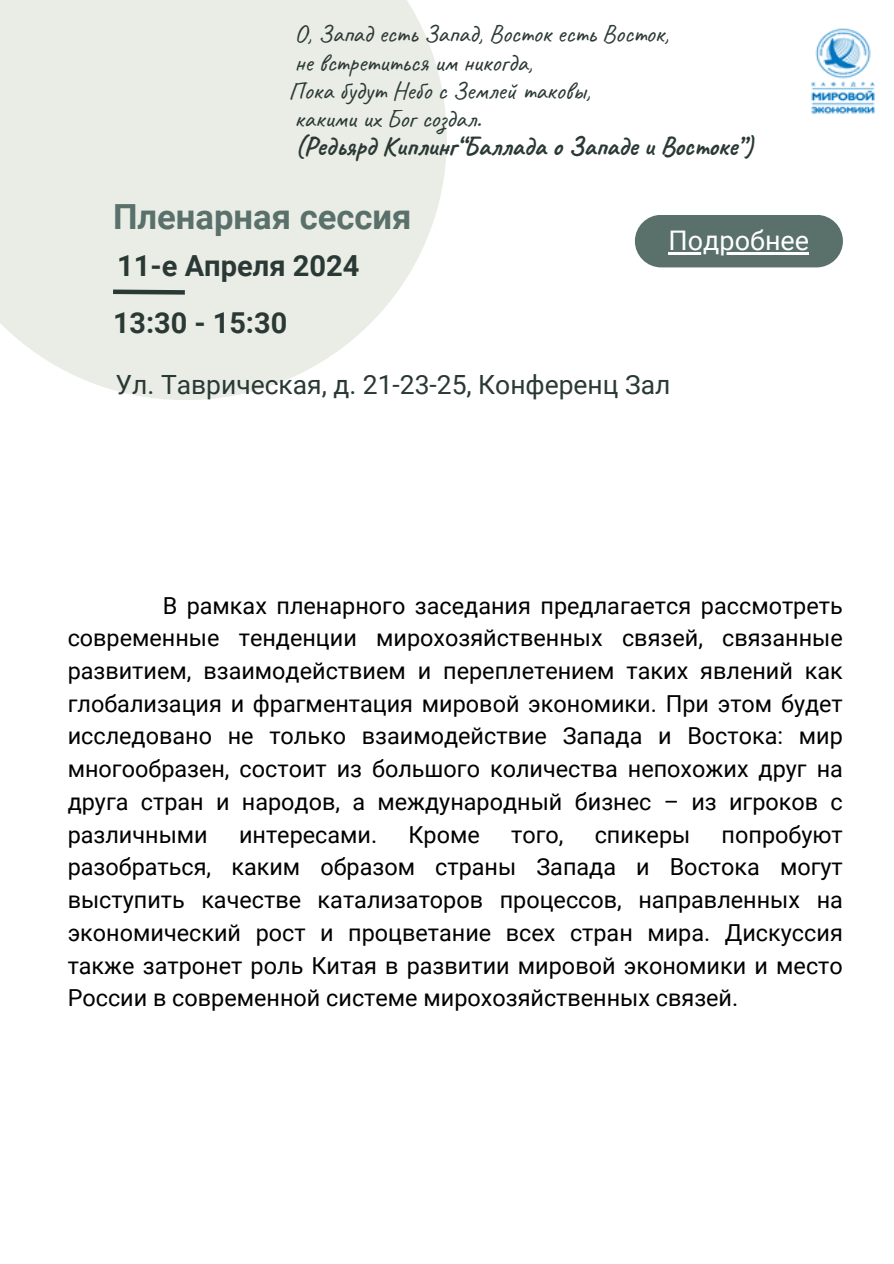
<style>
.page{position:relative;width:894px;height:1264px;background:#fff}
.page>*{position:absolute;margin:0;border:0;box-sizing:border-box;transform-origin:0 0}
.t1{font:700 34.65px "Roboto";color:#59706b}
.t2{font:700 29.1px "Roboto";color:#2b3936}
.t3{font:700 28.8px "Roboto";color:#2b3936}
.t4{font:27px "Roboto";color:#fff}
.t5{font:700 26.7px "Caveat";color:#2b3936}
.t6{font:26.4px "Roboto";color:#2b3936}
.t7{font:25.2px/28.2px "Caveat";color:#2b3936}
.t8{font:23.4px/32.7px "Roboto";color:#000;text-align:justify}
</style>
<div class="page">
<div style="left:634px;top:215px;width:208px;height:52px;background:#59706b;border-radius:26px"></div>
<hr style="left:668px;top:252px;width:141px;height:2px;background:#fff">
<div style="left:0;top:0;width:446px;height:400px;background:#eaede5"></div>
<img style="left:811px;top:28px;width:63px;height:86px">
<svg style="left:113px;top:289px;width:72px;height:6px"></svg>
<h3 class="t7" style="left:288px;top:20px;width:382px">О, Запад есть Запад, Восток есть Восток, не встретиться им никогда,<br>Пока будут Небо с Землей таковы,<br>какими их Бог создал.</h3>
<h3 class="t5" style="left:295px;top:129px;width:459px">(Редьярд Киплинг“Баллада о Западе и Востоке”)</h3>
<h2 class="t1" style="left:113px;top:197px;width:300px">Пленарная сессия</h2>
<p class="t4" style="left:668px;top:225px;width:142px">Подробнее</p>
<h3 class="t2" style="left:117px;top:249px;width:244px">11-е Апреля 2024</h3>
<p class="t3" style="left:113px;top:307px;width:176px">13:30 - 15:30</p>
<h1 class="t6" style="left:116px;top:369px;width:556px">Ул. Таврическая, д. 21-23-25, Конференц Зал</h1>
<h3 class="t8" style="left:68px;top:589px;width:776px;text-indent:95px">В рамках пленарного заседания предлагается рассмотреть современные тенденции мирохозяйственных связей, связанные развитием, взаимодействием и переплетением таких явлений как глобализация и фрагментация мировой экономики. При этом будет исследовано не только взаимодействие Запада и Востока: мир многообразен, состоит из большого количества непохожих друг на друга стран и народов, а международный бизнес – из игроков с различными</h3>
<h3 class="t8" style="left:68px;top:818px;width:776px;text-indent:653px">попробуют разобраться, каким образом страны Запада и Востока могут выступить качестве катализаторов процессов, направленных на экономический рост и процветание всех стран мира. Дискуссия также затронет роль Китая в развитии мировой экономики и место России в современной системе мирохозяйственных связей.</h3>
<h3 class="t8" style="left:239px;top:818px;width:140px">интересами.</h3>
<h3 class="t8" style="left:408px;top:818px;width:73px">Кроме</h3>
<h3 class="t8" style="left:511px;top:818px;width:54px">того,</h3>
<h3 class="t8" style="left:594px;top:818px;width:97px">спикеры</h3>
</div>
